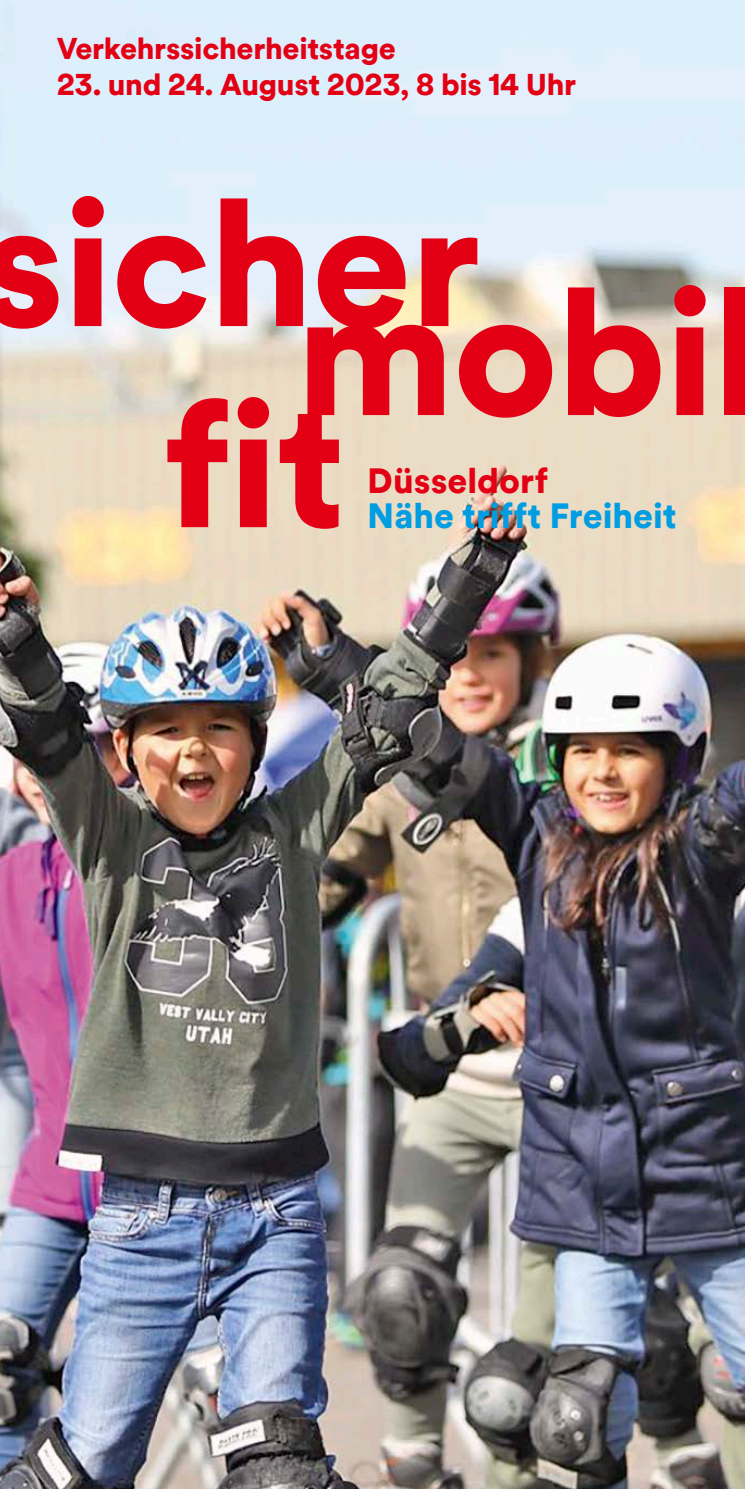
<style>
.page{position:relative;width:745px;height:1489px;background:#fff}
.page>*{position:absolute;margin:0;border:0;box-sizing:border-box;transform-origin:0 0}
.t1{font:900 176.25px "Duesseldorf Circular TT";letter-spacing:-.01em;color:#e30014}
.t2{font:900 35px "Duesseldorf Circular TT";color:#009de2}
.t3{font:900 35px "Duesseldorf Circular TT";color:#e30014}
.t4{font:900 30px "Duesseldorf Circular TT";letter-spacing:-.01em;color:#e30014}
</style>
<div class="page">
<img style="left:1px;top:0;width:743px;height:1488px">
<img style="left:0;top:0;width:1px;height:1488px">
<p class="t4" style="left:57px;top:28px;width:340px">Verkehrssicherheitstage</p>
<p class="t4" style="left:57px;top:64px;width:520px">23. und 24. August 2023, 8 bis 14 Uhr</p>
<h1 class="t1" style="left:-19px;top:141px;width:501px">sicher</h1>
<h1 class="t1" style="left:296px;top:230px;width:467px">mobil</h1>
<h1 class="t1" style="left:162px;top:342px;width:185px">fit</h1>
<p class="t3" style="left:367px;top:456px;width:182px">Düsseldorf</p>
<p class="t2" style="left:367px;top:491px;width:310px">Nähe trifft Freiheit</p>
</div>
